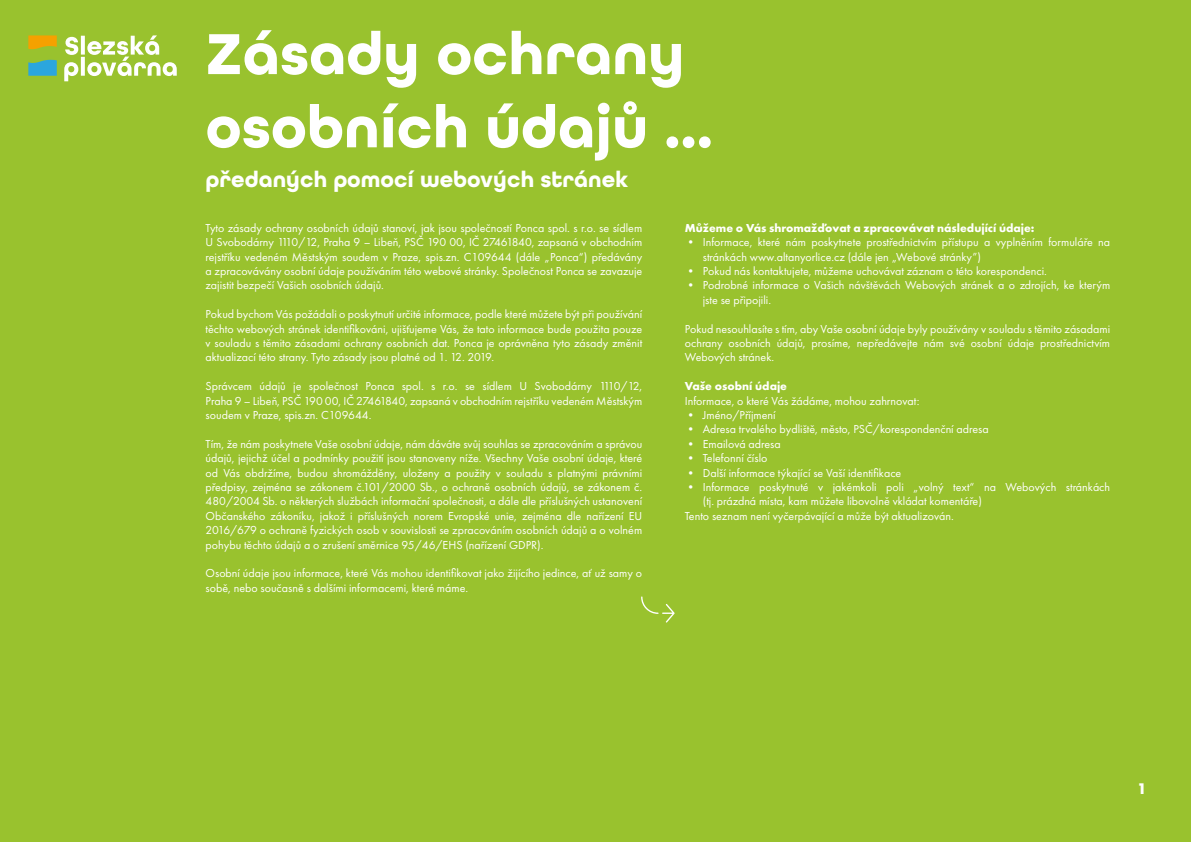
<style>
.page{position:relative;width:1191px;height:842px;background:#99c22e}
.page>*{position:absolute;margin:0;border:0;box-sizing:border-box;transform-origin:0 0}
.t1{font:700 61px/73.2px "All Round Gothic";color:#fff}
.t2{font:700 23px "All Round Gothic";color:#fff}
.t3{font:700 16px "Futura PT";color:#fff}
.t4{font:12px/14.4px "Futura PT";color:#fff;text-align:justify}
.t5{font:700 12px "Futura PT";color:#fff}
</style>
<div class="page">
<svg style="left:641px;top:596px;width:33px;height:27px"></svg>
<svg style="left:64px;top:35px;width:113px;height:46px"></svg>
<svg style="left:28px;top:35px;width:29px;height:41px"></svg>
<h1 class="t1" style="left:206px;top:18px;width:509px">Zásady ochrany osobních údajů ...</h1>
<h2 class="t2" style="left:206px;top:166px;width:424px">předaných pomocí webových stránek</h2>
<p class="t4" style="left:206px;top:220px;width:438px">Tyto zásady ochrany osobních údajů stanoví, jak jsou společností Ponca spol. s r.o. se sídlem U Svobodárny 1110/12, Praha 9 – Libeň, PSČ 190 00, IČ 27461840, zapsaná v obchodním rejstříku vedeném Městským soudem v Praze, spis.zn. C109644 (dále „Ponca“) předávány a zpracovávány osobní údaje používáním této webové stránky. Společnost Ponca se zavazuje zajistit bezpečí Vašich osobních údajů.</p>
<p class="t4" style="left:206px;top:307px;width:438px">Pokud bychom Vás požádali o poskytnutí určité informace, podle které můžete být při používání těchto webových stránek identifikováni, ujišťujeme Vás, že tato informace bude použita pouze v souladu s těmito zásadami ochrany osobních dat. Ponca je oprávněna tyto zásady změnit aktualizací této strany. Tyto zásady jsou platné od 1. 12. 2019.</p>
<p class="t4" style="left:206px;top:379px;width:438px">Správcem údajů je společnost Ponca spol. s r.o. se sídlem U Svobodárny 1110/12, Praha 9 – Libeň, PSČ 190 00, IČ 27461840, zapsaná v obchodním rejstříku vedeném Městským soudem v Praze, spis.zn. C109644.</p>
<p class="t4" style="left:206px;top:436px;width:438px">Tím, že nám poskytnete Vaše osobní údaje, nám dáváte svůj souhlas se zpracováním a správou údajů, jejichž účel a podmínky použití jsou stanoveny níže. Všechny Vaše osobní údaje, které od Vás obdržíme, budou shromážděny, uloženy a použity v souladu s platnými právními předpisy, zejména se zákonem č.101/2000 Sb., o ochraně osobních údajů, se zákonem č.<br>480/2004 Sb. o některých službách informační společnosti, a dále dle příslušných ustanovení Občanského zákoníku, jakož i příslušných norem Evropské unie, zejména dle nařízení EU 2016/679 o ochraně fyzických osob v souvislosti se zpracováním osobních údajů a o volném pohybu těchto údajů a o zrušení směrnice 95/46/EHS (nařízení GDPR).</p>
<p class="t4" style="left:206px;top:566px;width:438px">Osobní údaje jsou informace, které Vás mohou identifikovat jako žijícího jedince, ať už samy o sobě, nebo současně s dalšími informacemi, které máme.</p>
<p class="t5" style="left:685px;top:220px;width:351px">Můžeme o Vás shromažďovat a zpracovávat následující údaje:</p>
<p class="t4" style="left:703px;top:235px;width:409px;text-indent:-18px">• Informace, které nám poskytnete prostřednictvím přístupu a vyplněním formuláře na stránkách www.altanyorlice.cz (dále jen „Webové stránky”)</p>
<p class="t4" style="left:685px;top:264px;width:364px">• Pokud nás kontaktujete, můžeme uchovávat záznam o této korespondenci.</p>
<p class="t4" style="left:703px;top:278px;width:409px;text-indent:-18px">• Podrobné informace o Vašich návštěvách Webových stránek a o zdrojích, ke kterým jste se připojili.</p>
<p class="t4" style="left:685px;top:321px;width:427px">Pokud nesouhlasíte s tím, aby Vaše osobní údaje byly používány v souladu s těmito zásadami ochrany osobních údajů, prosíme, nepředávejte nám své osobní údaje prostřednictvím Webových stránek.</p>
<p class="t5" style="left:685px;top:378px;width:104px">Vaše osobní údaje</p>
<p class="t4" style="left:685px;top:393px;width:236px">Informace, o které Vás žádáme, mohou zahrnovat:</p>
<p class="t4" style="left:685px;top:408px;width:92px">• Jméno/Příjmení</p>
<p class="t4" style="left:685px;top:422px;width:305px">• Adresa trvalého bydliště, město, PSČ/korespondenční adresa</p>
<p class="t4" style="left:685px;top:436px;width:97px">• Emailová adresa</p>
<p class="t4" style="left:685px;top:451px;width:84px">• Telefonní číslo</p>
<p class="t4" style="left:685px;top:465px;width:218px">• Další informace týkající se Vaší identifikace</p>
<p class="t4" style="left:685px;top:480px;width:427px">• Informace poskytnuté v jakémkoli poli „volný text“ na Webových stránkách</p>
<p class="t4" style="left:703px;top:494px;width:280px">(tj. prázdná místa, kam můžete libovolně vkládat komentáře)</p>
<p class="t4" style="left:685px;top:508px;width:271px">Tento seznam není vyčerpávající a může být aktualizován.</p>
<h3 class="t3" style="left:1137px;top:778px;width:11px">1</h3>
</div>
